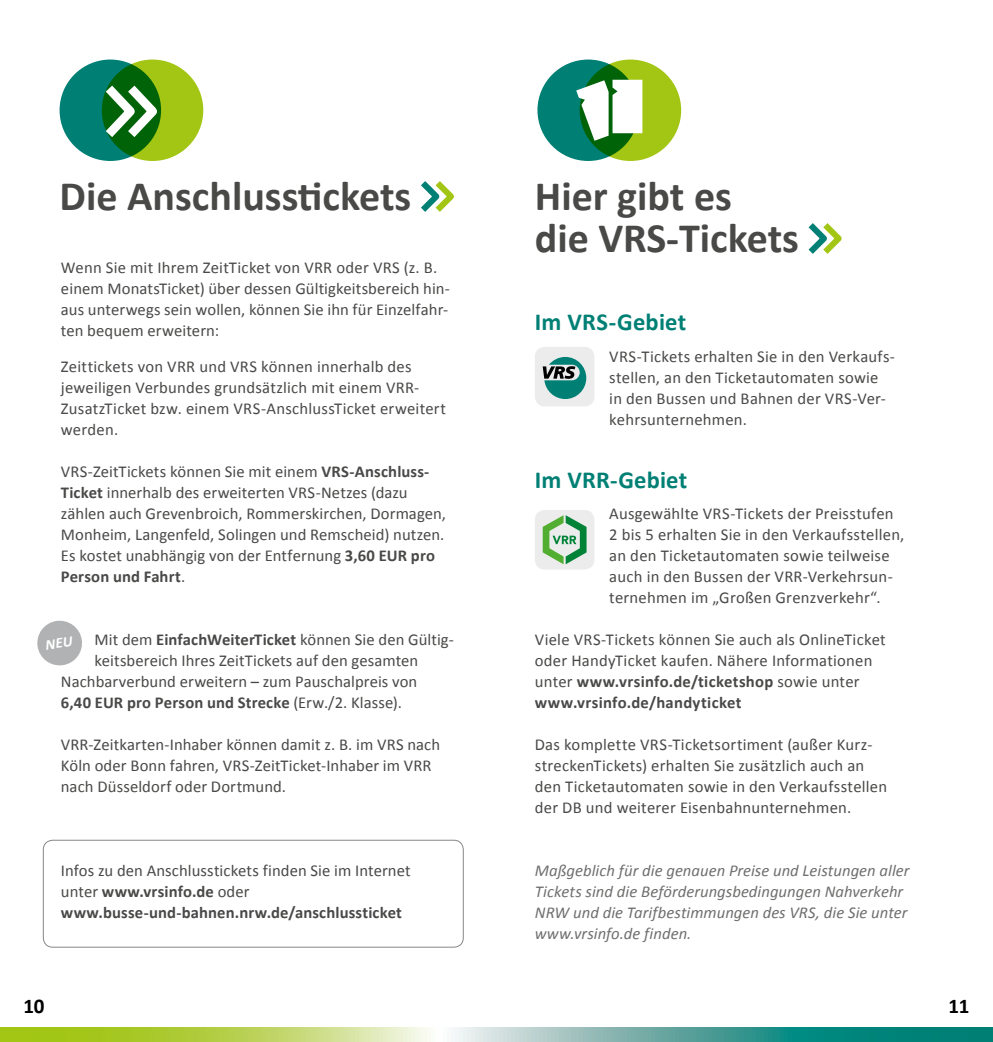
<style>
.page{position:relative;width:993px;height:1042px;background:#fff}
.page>*{position:absolute;margin:0;border:0;box-sizing:border-box;transform-origin:0 0}
.t1{font:700 42px/42px "Calibri";color:#494948}
.t2{font:700 24.5px "Calibri";letter-spacing:.005em;color:#008075}
.t3{font:700 21px "Calibri";color:#000}
.t4{font:16.62px/21px "Calibri";letter-spacing:.01em;color:#494948}
.t5{font:italic 16.62px/21px "Calibri";letter-spacing:.005em;color:#6f6f6e}
.t6{font:700 16.62px/21px "Calibri";letter-spacing:.01em;color:#494948}
.s1{font-weight:700}
.s2{font-weight:400}
</style>
<div class="page">
<div style="left:60px;top:60px;width:101px;height:101px;background:#008075;border-radius:50%"></div>
<div style="left:102px;top:60px;width:101px;height:101px;background:#a2c613;border-radius:50%"></div>
<svg style="left:101px;top:76px;width:61px;height:70px"></svg>
<div style="left:537px;top:60px;width:101px;height:101px;background:#008075;border-radius:50%"></div>
<svg style="left:579px;top:60px;width:102px;height:101px;fill:#a2c613"></svg>
<svg style="left:421px;top:181px;width:33px;height:31px"></svg>
<svg style="left:808px;top:223px;width:34px;height:31px"></svg>
<div style="left:534px;top:347px;width:60px;height:59px;background:#ececed;border-radius:10px"></div>
<svg style="left:542px;top:357px;width:44px;height:42px"></svg>
<div style="left:534px;top:510px;width:60px;height:59px;background:#ececed;border-radius:10px"></div>
<svg style="left:542px;top:515px;width:44px;height:49px"></svg>
<svg style="left:576px;top:80px;width:66px;height:61px"></svg>
<svg style="left:0;top:1027px;width:992px;height:15px"></svg>
<div style="left:43px;top:840px;width:420px;height:107px;border:1px solid #878786;border-radius:9px"></div>
<svg style="left:37px;top:620px;width:45px;height:46px"></svg>
<h1 class="t1" style="left:60px;top:175px;width:353px">Die Anschlusstickets</h1>
<p class="t4" style="left:61px;top:257px;width:390px">Wenn Sie mit Ihrem ZeitTicket von VRR oder VRS (z. B. einem MonatsTicket) über dessen Gültigkeitsbereich hin&shy;aus unterwegs sein wollen, können Sie ihn für Einzelfahr&shy;ten bequem erweitern:</p>
<p class="t4" style="left:61px;top:356px;width:386px">Zeittickets von VRR und VRS können innerhalb des jeweiligen Verbundes grundsätzlich mit einem VRR-ZusatzTicket bzw. einem VRS-AnschlussTicket erweitert werden.</p>
<p class="t4" style="left:61px;top:461px;width:386px">VRS-ZeitTickets können Sie mit einem <span class="s1">VRS-Anschluss-Ticket</span> innerhalb des erweiterten VRS-Netzes (dazu zählen auch Grevenbroich, Rommerskirchen, Dormagen, Monheim, Langenfeld, Solingen und Remscheid) nutzen.<br>Es kostet unabhängig von der Entfernung <span class="s1">3,60 EUR pro Person und Fahrt</span>.</p>
<p class="t4" style="left:94px;top:629px;width:360px">Mit dem <span class="s1">EinfachWeiterTicket</span> können Sie den Gültig-</p>
<p class="t4" style="left:94px;top:650px;width:325px">keitsbereich Ihres ZeitTickets auf den gesamten</p>
<p class="t4" style="left:61px;top:671px;width:358px">Nachbarverbund erweitern – zum Pauschalpreis von</p>
<p class="t6" style="left:61px;top:692px;width:342px">6,40 EUR pro Person und Strecke <span class="s2">(Erw./2. Klasse).</span></p>
<p class="t4" style="left:61px;top:734px;width:380px">VRR-Zeitkarten-Inhaber können damit z. B. im VRS nach<br>Köln oder Bonn fahren, VRS-ZeitTicket-Inhaber im VRR nach Düsseldorf oder Dortmund.</p>
<p class="t6" style="left:61px;top:860px;width:351px"><span class="s2">Infos zu den Anschlusstickets finden Sie im Internet unter</span> www.vrsinfo.de <span class="s2">oder </span>www.busse-und-bahnen.nrw.de/anschlussticket</p>
<h1 class="t1" style="left:534px;top:175px;width:265px">Hier gibt es<br>die VRS-Tickets</h1>
<h2 class="t2" style="left:534px;top:306px;width:153px">Im VRS-Gebiet</h2>
<p class="t4" style="left:609px;top:346px;width:286px">VRS-Tickets erhalten Sie in den Verkaufs&shy;stellen, an den Ticketautomaten sowie in den Bussen und Bahnen der VRS-Ver&shy;kehrsunternehmen.</p>
<h2 class="t2" style="left:534px;top:464px;width:154px">Im VRR-Gebiet</h2>
<p class="t4" style="left:609px;top:503px;width:296px">Ausgewählte VRS-Tickets der Preisstufen 2 bis 5 erhalten Sie in den Verkaufsstellen, an den Ticketautomaten sowie teilweise auch in den Bussen der VRR-Verkehrsun&shy;ternehmen im „Großen Grenzverkehr“.</p>
<p class="t4" style="left:534px;top:629px;width:352px">Viele VRS-Tickets können Sie auch als OnlineTicket oder HandyTicket kaufen. Nähere Informationen unter <span class="s1">www.vrsinfo.de/ticketshop</span> sowie unter <span class="s1">www.vrsinfo.de/handyticket</span></p>
<p class="t4" style="left:534px;top:734px;width:354px">Das komplette VRS-Ticketsortiment (außer Kurz&shy;streckenTickets) erhalten Sie zusätzlich auch an den Ticketautomaten sowie in den Verkaufsstellen der DB und weiterer Eisenbahnunternehmen.</p>
<p class="t5" style="left:534px;top:859px;width:376px">Maßgeblich für die genauen Preise und Leistungen aller Tickets sind die Beförderungsbedingungen Nahverkehr NRW und die Tarifbestimmungen des VRS, die Sie unter www.vrsinfo.de finden.</p>
<p class="t3" style="left:24px;top:992px;width:22px">10</p>
<p class="t3" style="left:948px;top:992px;width:22px">11</p>
</div>
